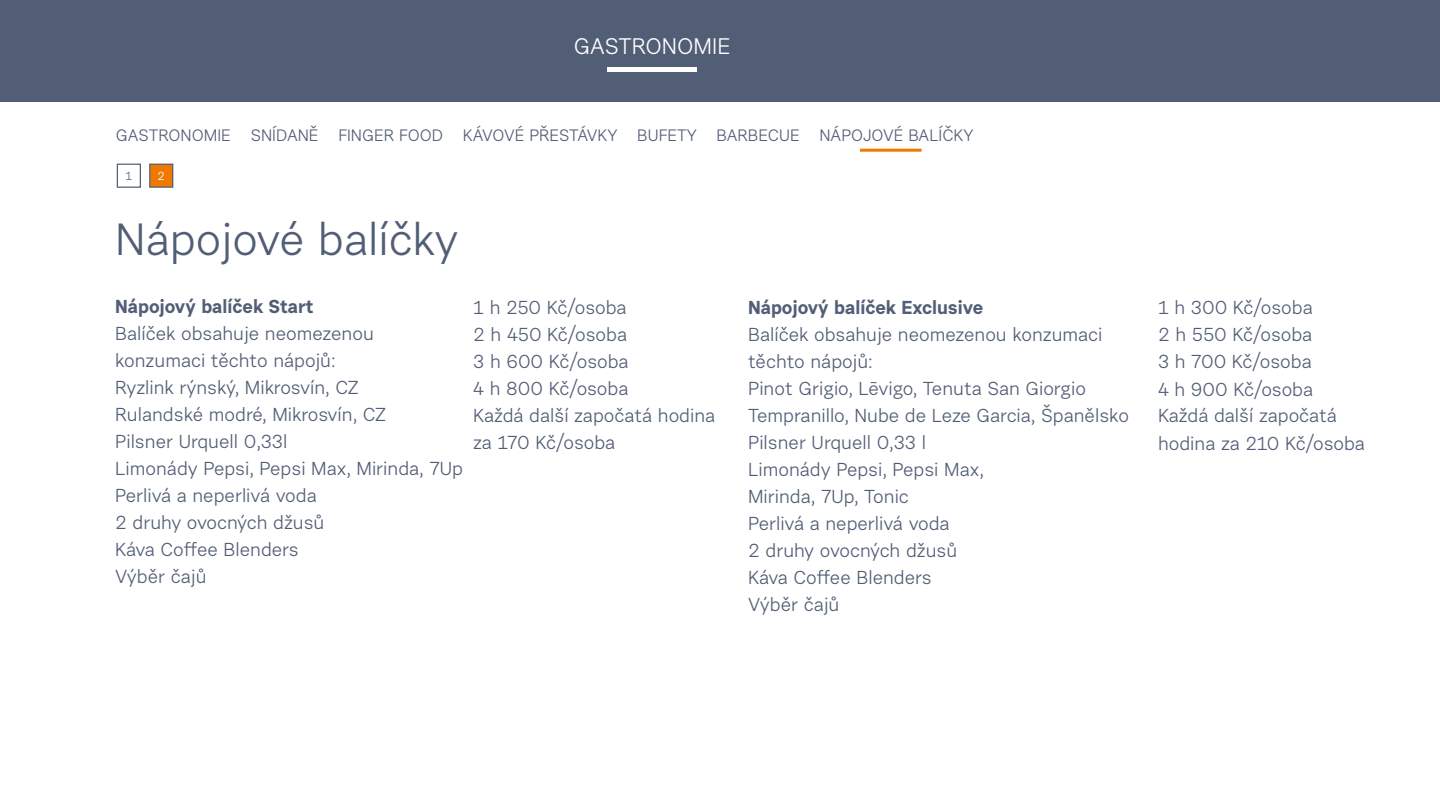
<style>
.page{position:relative;width:1440px;height:810px;background:#fff}
.page>*{position:absolute;margin:0;border:0;box-sizing:border-box;transform-origin:0 0}
.t1{font:45px "Urban Grotesk Re Bo";color:#515e76}
.t2{font:22.5px "Urban Grotesk Re Bo";color:#fff}
.t3{font:18.75px/27px "Urban Grotesk Re Bo";color:#515e76}
.t4{font:700 18.75px "Urban Grotesk Re Bo";color:#515e76}
.t5{font:16.5px "Urban Grotesk Re Bo";color:#515e76}
.t6{font:11.62px "Urban Grotesk Re Bo";color:#515e76}
.t7{font:11.62px "Urban Grotesk Re Bo";color:#fff}
</style>
<div class="page">
<div style="left:117px;top:164px;width:24px;height:24px;border:1px solid #515e76"></div>
<div style="left:150px;top:164px;width:23px;height:23px;background:#ef7900"></div>
<div style="left:149px;top:164px;width:24px;height:24px;border:1px solid #515e76"></div>
<hr style="left:860px;top:149px;width:62px;height:3px;background:#ef7900">
<div style="left:0;top:0;width:1440px;height:102px;background:#515e76"></div>
<hr style="left:607px;top:67px;width:90px;height:4px;background:#fff">
<p class="t2" style="left:574px;top:32px;width:158px">GASTRONOMIE</p>
<p class="t5" style="left:116px;top:125px;width:859px">GASTRONOMIE SNÍDANĚ FINGER FOOD KÁVOVÉ PŘESTÁVKY BUFETY BARBECUE NÁPOJOVÉ BALÍČKY</p>
<p class="t6" style="left:125px;top:169px;width:8px">1</p>
<p class="t7" style="left:158px;top:169px;width:9px">2</p>
<h1 class="t1" style="left:115px;top:212px;width:345px">Nápojové balíčky</h1>
<p class="t4" style="left:115px;top:295px;width:200px">Nápojový balíček Start</p>
<p class="t3" style="left:115px;top:320px;width:349px">Balíček obsahuje neomezenou konzumaci těchto nápojů:<br>Ryzlink rýnský, Mikrosvín, CZ<br>Rulandské modré, Mikrosvín, CZ<br>Pilsner Urquell 0,33l<br>Limonády Pepsi, Pepsi Max, Mirinda, 7Up<br>Perlivá a neperlivá voda<br>2 druhy ovocných džusů<br>Káva Coffee Blenders<br>Výběr čajů</p>
<p class="t3" style="left:473px;top:294px;width:244px">1 h 250 Kč/osoba<br>2 h 450 Kč/osoba<br>3 h 600 Kč/osoba<br>4 h 800 Kč/osoba<br>Každá další započatá hodina za 170 Kč/osoba</p>
<p class="t4" style="left:748px;top:295px;width:237px">Nápojový balíček Exclusive</p>
<p class="t3" style="left:748px;top:321px;width:382px">Balíček obsahuje neomezenou konzumaci těchto nápojů:<br>Pinot Grigio, Lēvigo, Tenuta San Giorgio<br>Tempranillo, Nube de Leze Garcia, Španělsko<br>Pilsner Urquell 0,33 l<br>Limonády Pepsi, Pepsi Max,<br>Mirinda, 7Up, Tonic<br>Perlivá a neperlivá voda<br>2 druhy ovocných džusů<br>Káva Coffee Blenders<br>Výběr čajů</p>
<p class="t3" style="left:1158px;top:294px;width:208px">1 h 300 Kč/osoba<br>2 h 550 Kč/osoba<br>3 h 700 Kč/osoba<br>4 h 900 Kč/osoba<br>Každá další započatá hodina za 210 Kč/osoba</p>
</div>
